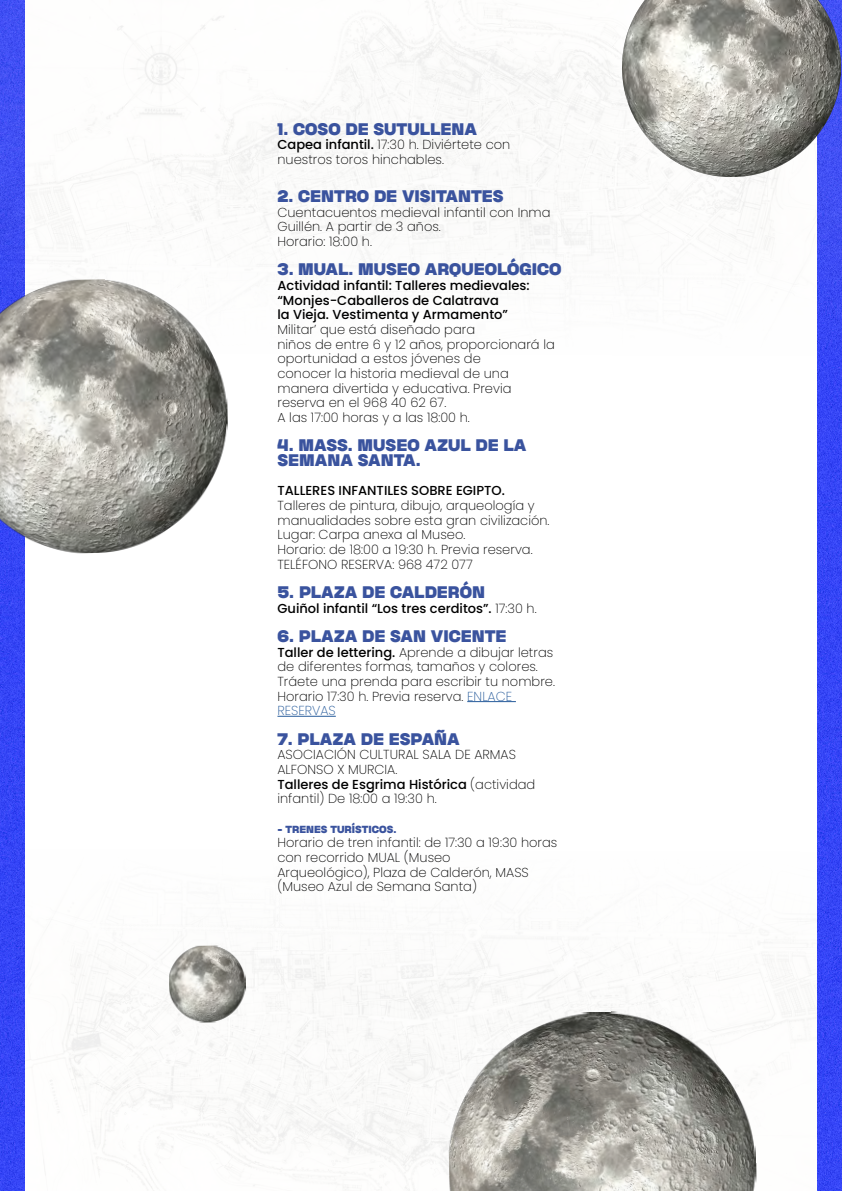
<style>
.page{position:relative;width:842px;height:1191px;background:#fff}
.page>*{position:absolute;margin:0;border:0;box-sizing:border-box;transform-origin:0 0}
.t1{font:900 14.7px/14.7px "Kurdis";color:#3a539e}
.t2{font:200 13px/14.7px "Poppins";color:#000}
.t3{font:500 13px/14.7px "Poppins";color:#000}
.t4{font:900 9px "Kurdis";color:#3a539e}
.s1{font-weight:500}
.s2{font-weight:200}
.s3{color:#275b9b}
</style>
<div class="page">
<img style="left:446px;top:1008px;width:311px;height:183px">
<img style="left:0;top:554px;width:25px;height:637px">
<img style="left:817px;top:441px;width:25px;height:750px">
<img style="left:0;top:0;width:842px;height:441px">
<hr style="left:467px;top:701px;width:49px;height:1px;background:#275b9b">
<hr style="left:277px;top:716px;width:59px;height:1px;background:#275b9b">
<img style="left:622px;top:0;width:218px;height:177px">
<img style="left:168px;top:945px;width:79px;height:78px">
<img style="left:0;top:277px;width:230px;height:277px">
<p class="t1" style="left:277px;top:121px;width:201px">1. COSO DE SUTULLENA</p>
<p class="t2" style="left:277px;top:137px;width:234px"><span class="s1">Capea infantil.</span> 17:30 h. Diviértete con nuestros toros hinchables.</p>
<p class="t1" style="left:277px;top:188px;width:228px">2. CENTRO DE VISITANTES</p>
<p class="t2" style="left:277px;top:205px;width:275px">Cuentacuentos medieval infantil con Inma<br>Guillén. A partir de 3 años.<br>Horario: 18:00 h.</p>
<p class="t1" style="left:277px;top:262px;width:285px">3. MUAL. MUSEO ARQUEOLÓGICO</p>
<p class="t3" style="left:277px;top:278px;width:254px">Actividad infantil: Talleres medievales: “Monjes-Caballeros de Calatrava<br>la Vieja. Vestimenta y Armamento”</p>
<p class="t2" style="left:277px;top:322px;width:279px">Militar’ que está diseñado para<br>niños de entre 6 y 12 años, proporcionará la oportunidad a estos jóvenes de<br>conocer la historia medieval de una manera divertida y educativa. Previa reserva en el 968 40 62 67.<br>A las 17:00 horas y a las 18:00 h.</p>
<p class="t1" style="left:277px;top:438px;width:251px">4. MASS. MUSEO AZUL DE LA<br>SEMANA SANTA.</p>
<p class="t3" style="left:277px;top:483px;width:229px">TALLERES INFANTILES SOBRE EGIPTO.</p>
<p class="t2" style="left:277px;top:498px;width:274px">Talleres de pintura, dibujo, arqueología y manualidades sobre esta gran civilización.<br>Lugar: Carpa anexa al Museo.<br>Horario: de 18:00 a 19:30 h. Previa reserva.<br>TELÉFONO RESERVA: 968 472 077</p>
<p class="t1" style="left:277px;top:584px;width:209px">5. PLAZA DE CALDERÓN</p>
<p class="t3" style="left:277px;top:601px;width:261px">Guiñol infantil “Los tres cerditos”. <span class="s2">17:30 h.</span></p>
<p class="t1" style="left:277px;top:628px;width:231px">6. PLAZA DE SAN VICENTE</p>
<p class="t2" style="left:277px;top:645px;width:279px"><span class="s1">Taller de lettering.</span> Aprende a dibujar letras de diferentes formas, tamaños y colores.<br>Tráete una prenda para escribir tu nombre.<br>Horario 17:30 h. Previa reserva. <span class="s3">ENLACE RESERVAS</span></p>
<p class="t1" style="left:277px;top:731px;width:184px">7. PLAZA DE ESPAÑA</p>
<p class="t2" style="left:277px;top:747px;width:259px">ASOCIACIÓN CULTURAL SALA DE ARMAS<br>ALFONSO X MURCIA.<br><span class="s1">Talleres de Esgrima Histórica</span> (actividad infantil) De 18:00 a 19:30 h.</p>
<p class="t4" style="left:277px;top:822px;width:120px">- TRENES TURÍSTICOS.</p>
<p class="t2" style="left:277px;top:835px;width:281px">Horario de tren infantil: de 17:30 a 19:30 horas con recorrido MUAL (Museo<br>Arqueológico), Plaza de Calderón, MASS (Museo Azul de Semana Santa)</p>
</div>
